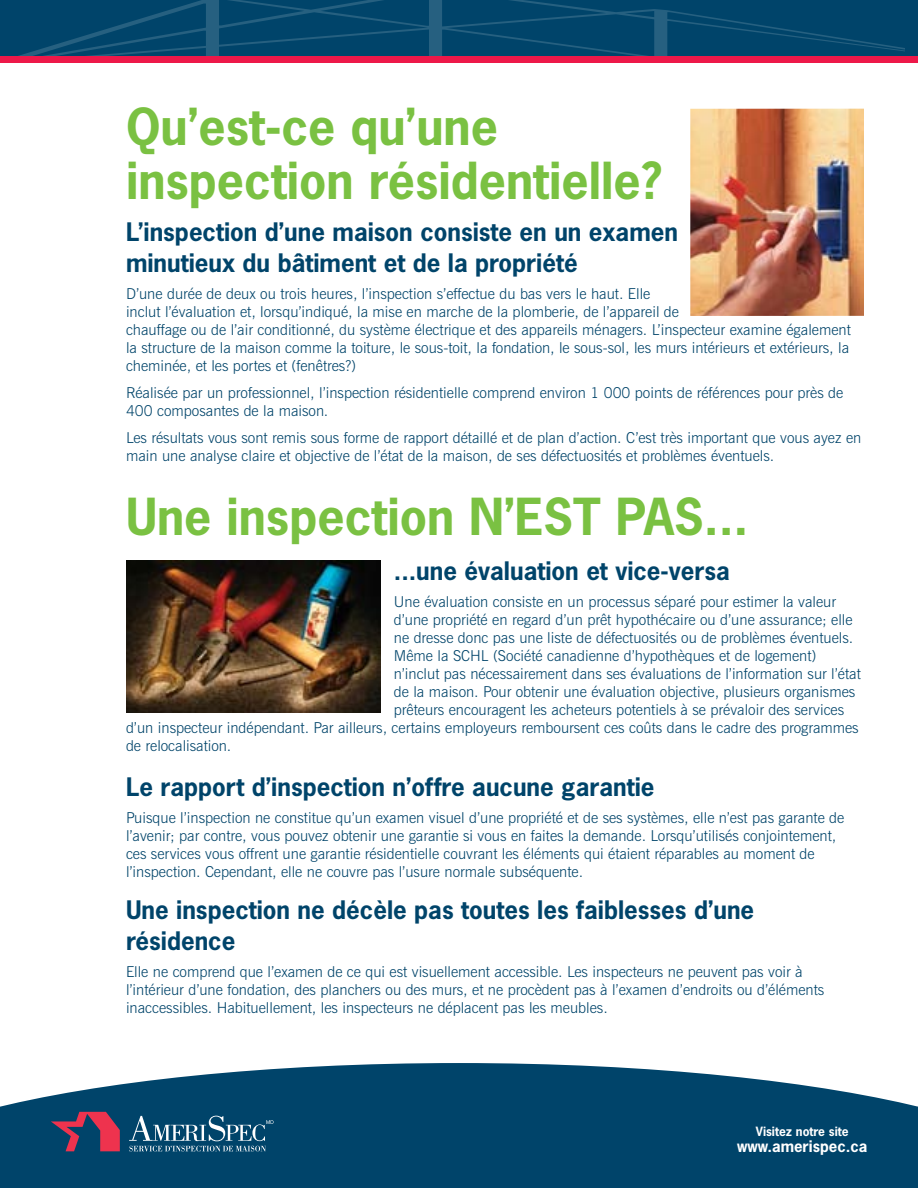
<style>
.page{position:relative;width:918px;height:1188px;background:#fff}
.page>*{position:absolute;margin:0;border:0;box-sizing:border-box;transform-origin:0 0}
.t1{font:700 48px/54px "News Gothic Std";color:#7ac142}
.t2{font:700 24px/31.5px "News Gothic Std";color:#00446a}
.t3{font:300 15px/18px "News Gothic BT";color:#00446a}
.t4{font:700 15px "News Gothic Std";color:#fff}
.t5{font:700 12px "News Gothic Std";color:#fff}
</style>
<div class="page">
<img style="left:126px;top:560px;width:254px;height:152px">
<img style="left:690px;top:109px;width:174px;height:207px">
<svg style="left:0;top:1063px;width:905px;height:125px;background:#1c587a"></svg>
<svg style="left:0;top:55px;width:905px;height:7px;background:#cb1e4e"></svg>
<svg style="left:0;top:0;width:905px;height:55px;background:#04476c"></svg>
<svg style="left:51px;top:1112px;width:69px;height:39px;background:#6b3c5d"></svg>
<svg style="left:129px;top:1116px;width:145px;height:36px;background:#306786"></svg>
<svg style="left:905px;top:1103px;width:13px;height:85px"></svg>
<svg style="left:905px;top:55px;width:13px;height:7px"></svg>
<svg style="left:905px;top:0;width:13px;height:55px"></svg>
<h1 class="t1" style="left:126px;top:99px;width:538px">Qu’est-ce qu’une inspection résidentielle?</h1>
<h2 class="t2" style="left:126px;top:215px;width:554px">L’inspection d’une maison consiste en un examen minutieux du bâtiment et de la propriété</h2>
<p class="t3" style="left:126px;top:285px;width:726px">D’une durée de deux ou trois heures, l’inspection s’effectue du bas vers le haut. Elle<br>inclut l’évaluation et, lorsqu’indiqué, la mise en marche de la plomberie, de l’appareil de<br>chauffage ou de l’air conditionné, du système électrique et des appareils ménagers. L’inspecteur examine également la structure de la maison comme la toiture, le sous-toit, la fondation, le sous-sol, les murs intérieurs et extérieurs, la cheminée, et les portes et (fenêtres?)</p>
<p class="t3" style="left:126px;top:384px;width:719px">Réalisée par un professionnel, l’inspection résidentielle comprend environ 1 000 points de références pour près de<br>400 composantes de la maison.</p>
<p class="t3" style="left:126px;top:429px;width:737px">Les résultats vous sont remis sous forme de rapport détaillé et de plan d’action. C’est très important que vous ayez en main une analyse claire et objective de l’état de la maison, de ses défectuosités et problèmes éventuels.</p>
<h1 class="t1" style="left:126px;top:489px;width:624px">Une inspection N’EST PAS...</h1>
<h2 class="t2" style="left:394px;top:554px;width:337px">...une évaluation et vice-versa</h2>
<p class="t3" style="left:394px;top:592px;width:444px">Une évaluation consiste en un processus séparé pour estimer la valeur</p>
<p class="t3" style="left:394px;top:610px;width:460px">d’une propriété en regard d’un prêt hypothécaire ou d’une assurance; elle</p>
<p class="t3" style="left:394px;top:628px;width:461px">ne dresse donc pas une liste de défectuosités ou de problèmes éventuels.</p>
<p class="t3" style="left:394px;top:646px;width:424px">Même la SCHL (Société canadienne d’hypothèques et de logement)</p>
<p class="t3" style="left:394px;top:664px;width:468px">n’inclut pas nécessairement dans ses évaluations de l’information sur l’état</p>
<p class="t3" style="left:394px;top:682px;width:463px">de la maison. Pour obtenir une évaluation objective, plusieurs organismes</p>
<p class="t3" style="left:394px;top:700px;width:452px">prêteurs encouragent les acheteurs potentiels à se prévaloir des services</p>
<p class="t3" style="left:126px;top:718px;width:734px">d’un inspecteur indépendant. Par ailleurs, certains employeurs remboursent ces coûts dans le cadre des programmes</p>
<p class="t3" style="left:126px;top:736px;width:107px">de relocalisation.</p>
<h2 class="t2" style="left:126px;top:770px;width:530px">Le rapport d’inspection n’offre aucune garantie</h2>
<p class="t3" style="left:126px;top:808px;width:720px">Puisque l’inspection ne constitue qu’un examen visuel d’une propriété et de ses systèmes, elle n’est pas garante de l’avenir; par contre, vous pouvez obtenir une garantie si vous en faites la demande. Lorsqu’utilisés conjointement, ces services vous offrent une garantie résidentielle couvrant les éléments qui étaient réparables au moment de l’inspection. Cependant, elle ne couvre pas l’usure normale subséquente.</p>
<h2 class="t2" style="left:126px;top:894px;width:630px">Une inspection ne décèle pas toutes les faiblesses d’une résidence</h2>
<p class="t3" style="left:126px;top:963px;width:700px">Elle ne comprend que l’examen de ce qui est visuellement accessible. Les inspecteurs ne peuvent pas voir à l’intérieur d’une fondation, des planchers ou des murs, et ne procèdent pas à l’examen d’endroits ou d’éléments inaccessibles. Habituellement, les inspecteurs ne déplacent pas les meubles.</p>
<p class="t5" style="left:756px;top:1123px;width:94px">Visitez notre site</p>
<p class="t4" style="left:737px;top:1136px;width:132px">www.amerispec.ca</p>
</div>
